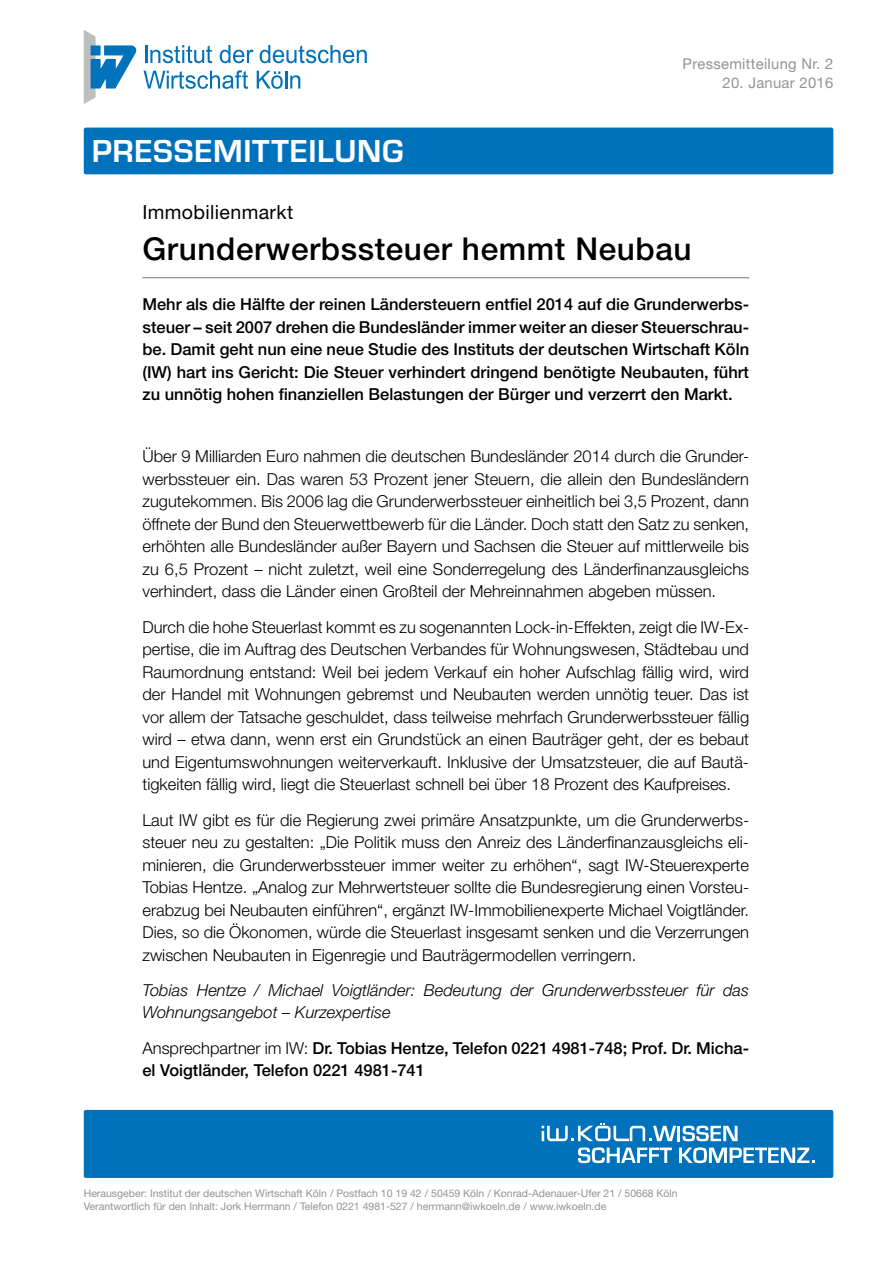
<style>
.page{position:relative;width:893px;height:1263px;background:#fff}
.page>*{position:absolute;margin:0;border:0;box-sizing:border-box;transform-origin:0 0}
.t1{font:700 33px "Eurostile";letter-spacing:.02em;color:#fff}
.t2{font:500 31.5px "Helvetica Neue LT Std";letter-spacing:.02em;color:#000}
.t3{font:19.5px "Helvetica Neue LT Std";letter-spacing:.02em;color:#000}
.t4{font:300 16.5px/22.5px "Helvetica Neue LT Std";color:#000;text-align:justify}
.t5{font:500 16.5px/22.5px "Helvetica Neue LT Std";color:#000;text-align:justify}
.t6{font:italic 300 16.5px/22.5px "Helvetica Neue LT Std";color:#000}
.t7{font:14.85px "Helvetica Neue LT Std";letter-spacing:.02em;color:#929395}
.t8{font:10.5px/12.6px "Helvetica Neue LT Std";color:#929395}
.s1{font-weight:300}
</style>
<div class="page">
<div style="left:84px;top:128px;width:749px;height:46px;background:#0072bc;border-radius:2px"></div>
<hr style="left:142px;top:277px;width:607px;height:1px;background:#77787b">
<div style="left:84px;top:1110px;width:749px;height:68px;background:#0072bc;border-radius:2px"></div>
<hr style="left:677px;top:1126px;width:3px;height:15px;background:#fff">
<svg style="left:682px;top:1126px;width:55px;height:15px"></svg>
<svg style="left:578px;top:1147px;width:94px;height:16px"></svg>
<svg style="left:679px;top:1147px;width:136px;height:16px"></svg>
<svg style="left:542px;top:1123px;width:134px;height:18px"></svg>
<svg style="left:145px;top:45px;width:67px;height:18px"></svg>
<svg style="left:220px;top:45px;width:34px;height:18px"></svg>
<svg style="left:260px;top:45px;width:107px;height:18px"></svg>
<svg style="left:144px;top:70px;width:104px;height:19px"></svg>
<svg style="left:257px;top:71px;width:43px;height:18px"></svg>
<svg style="left:84px;top:30px;width:53px;height:74px"></svg>
<h1 class="t1" style="left:92px;top:133px;width:313px">PRESSEMITTEILUNG</h1>
<p class="t7" style="left:683px;top:55px;width:152px">Pressemitteilung Nr. 2</p>
<p class="t7" style="left:722px;top:74px;width:112px">20. Januar 2016</p>
<p class="t3" style="left:142px;top:201px;width:152px">Immobilienmarkt</p>
<h2 class="t2" style="left:142px;top:230px;width:551px">Grunderwerbssteuer hemmt Neubau</h2>
<p class="t5" style="left:142px;top:293px;width:608px">Mehr als die Hälfte der reinen Ländersteuern entfiel 2014 auf die Grunderwerbs&shy;steuer – seit 2007 drehen die Bundesländer immer weiter an dieser Steuerschrau&shy;be. Damit geht nun eine neue Studie des Instituts der deutschen Wirtschaft Köln (IW) hart ins Gericht: Die Steuer verhindert dringend benötigte Neubauten, führt zu unnötig hohen finanziellen Belastungen der Bürger und verzerrt den Markt.</p>
<p class="t4" style="left:142px;top:445px;width:608px">Über 9 Milliarden Euro nahmen die deutschen Bundesländer 2014 durch die Grunder&shy;werbssteuer ein. Das waren 53 Prozent jener Steuern, die allein den Bundesländern zugutekommen. Bis 2006 lag die Grunderwerbssteuer einheitlich bei 3,5 Prozent, dann öffnete der Bund den Steuerwettbewerb für die Länder. Doch statt den Satz zu senken, erhöhten alle Bundesländer außer Bayern und Sachsen die Steuer auf mittlerweile bis zu 6,5 Prozent – nicht zuletzt, weil eine Sonderregelung des Länderfinanzausgleichs verhindert, dass die Länder einen Großteil der Mehreinnahmen abgeben müssen.</p>
<p class="t4" style="left:142px;top:615px;width:608px">Durch die hohe Steuerlast kommt es zu sogenannten Lock-in-Effekten, zeigt die IW-Ex&shy;pertise, die im Auftrag des Deutschen Verbandes für Wohnungswesen, Städtebau und Raumordnung entstand: Weil bei jedem Verkauf ein hoher Aufschlag fällig wird, wird der Handel mit Wohnungen gebremst und Neubauten werden unnötig teuer. Das ist vor allem der Tatsache geschuldet, dass teilweise mehrfach Grunderwerbssteuer fällig wird – etwa dann, wenn erst ein Grundstück an einen Bauträger geht, der es bebaut und Eigentumswohnungen weiterverkauft. Inklusive der Umsatzsteuer, die auf Bautä&shy;tigkeiten fällig wird, liegt die Steuerlast schnell bei über 18 Prozent des Kaufpreises.</p>
<p class="t4" style="left:142px;top:808px;width:608px">Laut IW gibt es für die Regierung zwei primäre Ansatzpunkte, um die Grunderwerbs&shy;steuer neu zu gestalten: „Die Politik muss den Anreiz des Länderfinanzausgleichs eli&shy;minieren, die Grunderwerbssteuer immer weiter zu erhöhen“, sagt IW-Steuerexperte Tobias Hentze. „Analog zur Mehrwertsteuer sollte die Bundesregierung einen Vorsteu&shy;erabzug bei Neubauten einführen“, ergänzt IW-Immobilienexperte Michael Voigtländer.<br>Dies, so die Ökonomen, würde die Steuerlast insgesamt senken und die Verzerrungen zwischen Neubauten in Eigenregie und Bauträgermodellen verringern.</p>
<p class="t6" style="left:142px;top:978px;width:608px">Tobias Hentze / Michael Voigtländer: Bedeutung der Grunderwerbssteuer für das<br>Wohnungsangebot – Kurzexpertise</p>
<p class="t5" style="left:142px;top:1036px;width:608px"><span class="s1">Ansprechpartner im IW:</span> Dr. Tobias Hentze, Telefon 0221 4981-748; Prof. Dr. Micha&shy;el Voigtländer, Telefon 0221 4981-741</p>
<p class="t8" style="left:84px;top:1187px;width:596px">Herausgeber: Institut der deutschen Wirtschaft Köln / Postfach 10 19 42 / 50459 Köln / Konrad-Adenauer-Ufer 21 / 50668 Köln<br>Verantwortlich für den Inhalt: Jork Herrmann / Telefon 0221 4981-527 / herrmann@iwkoeln.de / www.iwkoeln.de</p>
</div>
